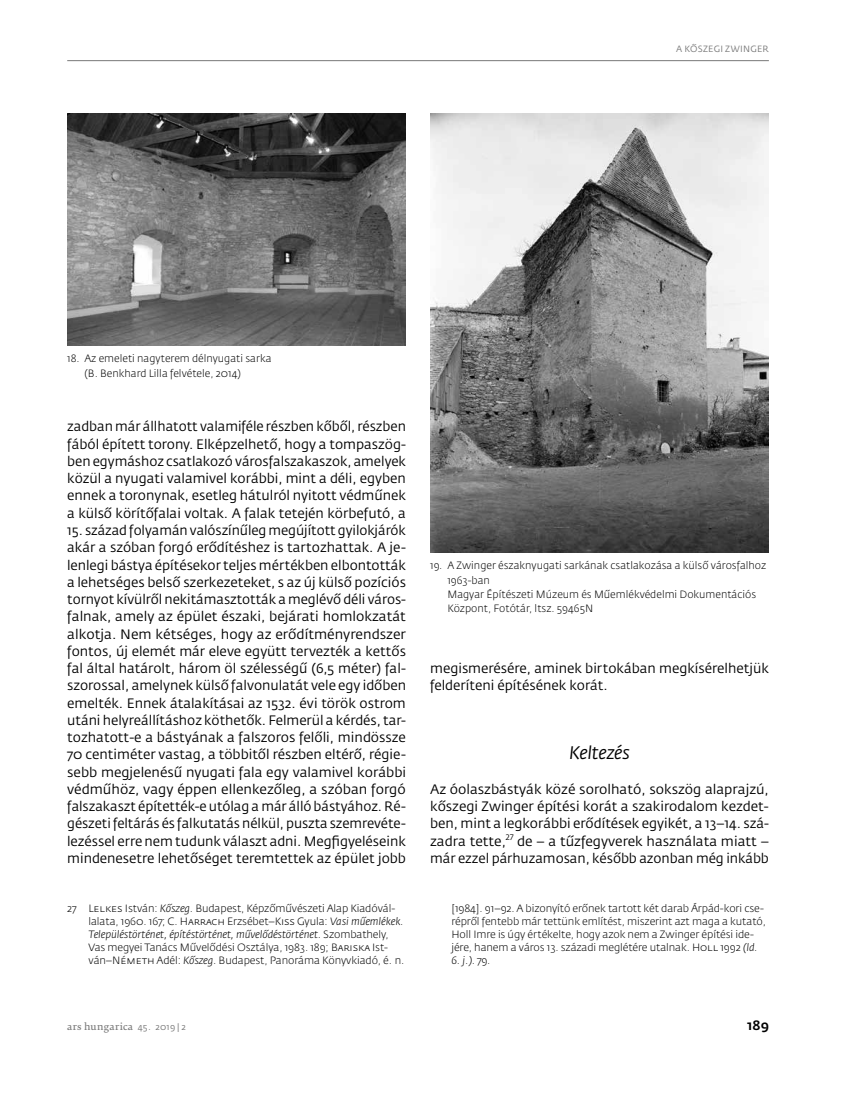
<style>
.page{position:relative;width:864px;height:1106px;background:#fff}
.page>*{position:absolute;margin:0;border:0;box-sizing:border-box;transform-origin:0 0}
.t1{font:italic 18px "Fedra Sans Pro";letter-spacing:-.01em;color:#000}
.t2{font:13.5px/17.2px "Fedra Sans Pro";color:#000;text-align:justify}
.t3{font:500 13.5px "Fedra Sans Pro";color:#000}
.t4{font:300 10.5px/13px "Fedra Sans Pro";letter-spacing:-.01em;color:#000}
.t5{font:italic 300 10.5px "Fedra Sans Pro";color:#000}
.t6{font:9px "Fedra Serif B Pro";letter-spacing:.025em;color:#797979}
.t7{font:9px "Fedra Sans Pro";color:#797979}
.s1{font-style:italic}
.s2{font-style:normal}
.s3{font-family:"Fedra Sans Pro"}
</style>
<div class="page">
<hr style="left:67px;top:60px;width:701px;height:1px;background:#797979">
<img style="left:67px;top:113px;width:339px;height:232px">
<img style="left:430px;top:113px;width:338px;height:439px">
<p class="t7" style="left:676px;top:43px;width:15px">A kőszegi</p>
<p class="t7" style="left:725px;top:43px;width:22px">Zwinger</p>
<p class="t4" style="left:84px;top:351px;width:188px;line-height:14.2px;text-indent:-17px">18. Az emeleti nagyterem délnyugati sarka (B. Benkhard Lilla felvétele, 2014)</p>
<p class="t2" style="left:67px;top:418px;width:340px">zadban már állhatott valamiféle részben kőből, részben fából épített torony. Elképzelhető, hogy a tompaszög&shy;ben egymáshoz csatlakozó városfalszakaszok, amelyek közül a nyugati valamivel korábbi, mint a déli, egyben ennek a toronynak, esetleg hátulról nyitott védműnek a külső körítőfalai voltak. A falak tetején körbefutó, a</p>
<p class="t2" style="left:67px;top:522px;width:340px">15. század folyamán valószínűleg megújított gyilokjárók akár a szóban forgó erődítéshez is tartozhattak. A je&shy;lenlegi bástya építésekor teljes mértékben elbontották a lehetséges belső szerkezeteket, s az új külső pozíciós tornyot kívülről nekitámasztották a meglévő déli város&shy;falnak, amely az épület északi, bejárati homlokzatát alkotja. Nem kétséges, hogy az erődítményrendszer fontos, új elemét már eleve együtt tervezték a kettős fal által határolt, három öl szélességű (6,5 méter) fal&shy;szorossal, amelynek külső falvonulatát vele egy időben emelték. Ennek átalakításai az 1532. évi török ostrom utáni helyreállításhoz köthetők. Felmerül a kérdés, tar&shy;tozhatott-e a bástyának a falszoros felőli, mindössze 70 centiméter vastag, a többitől részben eltérő, régie&shy;sebb megjelenésű nyugati fala egy valamivel korábbi védműhöz, vagy éppen ellenkezőleg, a szóban forgó falszakaszt építették-e utólag a már álló bástyához. Ré&shy;gészeti feltárás és falkutatás nélkül, puszta szemrevéte&shy;lezéssel erre nem tudunk választ adni. Megfigyeléseink mindenesetre lehetőséget teremtettek az épület jobb</p>
<p class="t4" style="left:447px;top:558px;width:320px;line-height:14.2px;text-indent:-17px">19. A Zwinger északnyugati sarkának csatlakozása a külső városfalhoz 1963-ban<br>Magyar Építészeti Múzeum és Műemlékvédelmi Dokumentációs Központ, Fotótár, ltsz. 59465N</p>
<p class="t2" style="left:430px;top:660px;width:340px">megismerésére, aminek birtokában megkísérelhetjük felderíteni építésének korát.</p>
<h1 class="t1" style="left:569px;top:742px;width:62px">Keltezés</h1>
<p class="t2" style="left:430px;top:780px;width:340px">Az óolaszbástyák közé sorolható, sokszög alaprajzú, kőszegi Zwinger építési korát a szakirodalom kezdet&shy;ben, mint a legkorábbi erődítések egyikét, a 13–14. szá&shy;zadra tette,<sup>27</sup> de – a tűzfegyverek használata miatt – már ezzel párhuzamosan, később azonban még inkább</p>
<p class="t4" style="left:88px;top:901px;width:317px;text-indent:-21px">27 Lelkes István: <span class="s1">Kőszeg.</span> Budapest, Képzőművészeti Alap Kiadóvál&shy;lalata, 1960. 167; C. Harrach Erzsébet–Kiss Gyula: <span class="s1">Vasi műemlékek.<br>Településtörténet, építéstörténet, művelődéstörténet</span>. Szombathely, Vas megyei Tanács Művelődési Osztálya, 1983. 189; Bariska Ist&shy;ván–Németh Adél: <span class="s1">Kőszeg</span>. Budapest, Panoráma Könyvkiadó, é. n.</p>
<p class="t4" style="left:451px;top:901px;width:316px">[1984]. 91–92. A bizonyító erőnek tartott két darab Árpád-kori cse&shy;répről fentebb már tettünk említést, miszerint azt maga a kutató, Holl Imre is úgy értékelte, hogy azok nem a Zwinger építési ide&shy;jére, hanem a város 13. századi meglétére utalnak. Holl 1992 <span class="s1">(ld.</span></p>
<p class="t5" style="left:451px;top:953px;width:40px">6. j.)<span class="s2">. 79.</span></p>
<p class="t6" style="left:67px;top:1021px;width:120px">ars hungarica <span class="s3">45. 2019 | 2</span></p>
<p class="t3" style="left:746px;top:1017px;width:23px">189</p>
</div>
